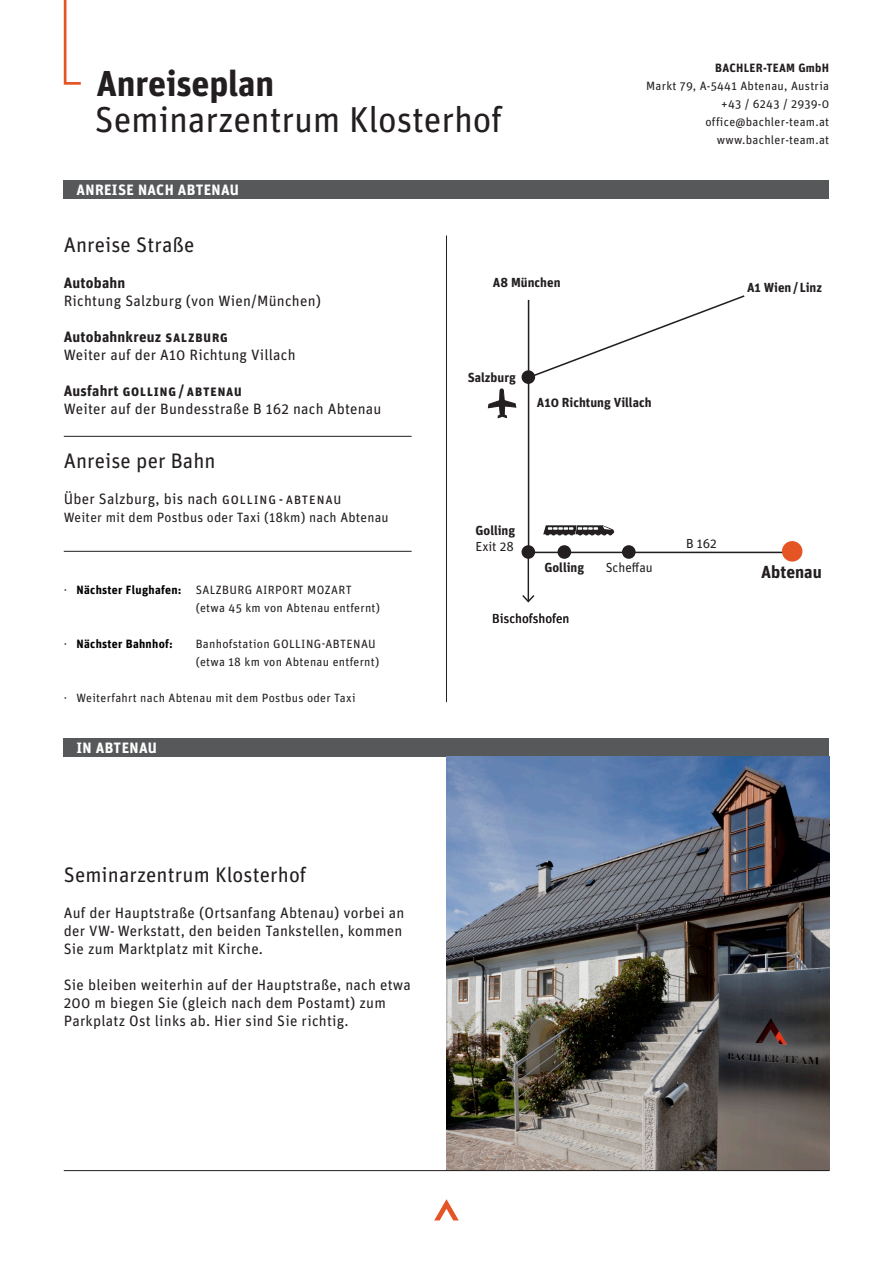
<style>
.page{position:relative;width:893px;height:1263px;background:#fff}
.page>*{position:absolute;margin:0;border:0;box-sizing:border-box;transform-origin:0 0}
.t1{font:36px "Unit";letter-spacing:-.005em;color:#231f20}
.t2{font:700 36px "Unit Pro";color:#231f20}
.t3{font:21px "Unit Pro";letter-spacing:.005em;color:#231f20}
.t4{font:700 17.55px "Unit Pro";color:#231f20}
.t5{font:15px/18px "Unit Pro";letter-spacing:.015em;color:#231f20}
.t6{font:700 15px "Unit Pro";letter-spacing:.015em;color:#231f20}
.t7{font:700 15px "Unit Pro";letter-spacing:.025em;color:#fff}
.t8{font:13.5px "Unit Pro";letter-spacing:.015em;color:#231f20}
.t9{font:700 13.05px "Unit Pro";color:#231f20}
.t10{font:13.05px "Unit Pro";color:#231f20}
.t11{font:12px/18px "Unit Pro";letter-spacing:.025em;color:#231f20}
.t12{font:700 12px "Unit Pro";color:#000}
.t13{font:700 12px "Unit Pro";letter-spacing:.025em;color:#231f20}
.s1{font-weight:700;color:#000}
.s2{font-weight:400;color:#231f20}
</style>
<div class="page">
<svg style="left:63px;top:0;width:18px;height:85px"></svg>
<div style="left:64px;top:180px;width:765px;height:18px;background:#57585a"></div>
<div style="left:64px;top:738px;width:765px;height:18px;background:#57585a"></div>
<img style="left:446px;top:756px;width:383px;height:414px">
<hr style="left:446px;top:235px;width:1px;height:467px;background:#231f20">
<hr style="left:64px;top:551px;width:348px;height:1px;background:#231f20">
<hr style="left:64px;top:436px;width:348px;height:1px;background:#231f20">
<hr style="left:528px;top:552px;width:1px;height:49px;background:#231f20">
<svg style="left:522px;top:593px;width:13px;height:10px"></svg>
<svg style="left:488px;top:389px;width:28px;height:29px"></svg>
<div style="left:522px;top:370px;width:13px;height:14px;background:#231f20;border-radius:50%"></div>
<div style="left:522px;top:545px;width:13px;height:14px;background:#231f20;border-radius:50%"></div>
<div style="left:557px;top:545px;width:14px;height:14px;background:#231f20;border-radius:50%"></div>
<div style="left:622px;top:545px;width:14px;height:14px;background:#231f20;border-radius:50%"></div>
<svg style="left:527px;top:379px;width:262px;height:175px"></svg>
<svg style="left:527px;top:295px;width:218px;height:83px"></svg>
<hr style="left:64px;top:1170px;width:765px;height:1px;background:#231f20">
<div style="left:782px;top:541px;width:20px;height:21px;background:#e55425;border-radius:50%"></div>
<svg style="left:542px;top:524px;width:73px;height:11px"></svg>
<svg style="left:434px;top:1199px;width:25px;height:21px"></svg>
<h1 class="t2" style="left:96px;top:60px;width:179px">Anreiseplan</h1>
<h1 class="t1" style="left:95px;top:97px;width:409px">Seminarzentrum Klosterhof</h1>
<p class="t7" style="left:77px;top:180px;width:164px">Anreise nach abtenau</p>
<p class="t13" style="left:715px;top:60px;width:114px">BACH LER-TEAM GmbH</p>
<p class="t11" style="left:646px;top:76px;width:185px;text-align:right">Markt 79, A-5441 Abtenau, Austria +43 / 6243 / 2939-0 office@bachler-team.at www.bachler-team.at</p>
<h2 class="t3" style="left:64px;top:231px;width:132px">Anreise Straße</h2>
<p class="t6" style="left:64px;top:273px;width:63px">Autobahn</p>
<p class="t5" style="left:64px;top:291px;width:259px">Richtung Salzburg (von Wien/München)</p>
<p class="t6" style="left:64px;top:327px;width:166px">Autobahnkreuz salzburg</p>
<p class="t5" style="left:64px;top:345px;width:233px">Weiter auf der A10 Richtung Villach</p>
<p class="t6" style="left:64px;top:381px;width:180px">Ausfahrt golling / abtenau</p>
<p class="t5" style="left:64px;top:399px;width:319px">Weiter auf der Bundesstraße B 162 nach Abtenau</p>
<h2 class="t3" style="left:64px;top:447px;width:153px">Anreise per Bahn</h2>
<p class="t5" style="left:64px;top:489px;width:279px">Über Salzburg, bis nach golling - abtenau</p>
<p class="t8" style="left:64px;top:509px;width:326px">Weiter mit dem Postbus oder Taxi (18km) nach Abtenau</p>
<p class="t11" style="left:196px;top:580px;width:186px;text-indent:-132px">⋅ <span class="s1">Nächster Flughafen:</span> Salzburg Airport Mozart (etwa 45 km von Abtenau entfernt)</p>
<p class="t12" style="left:64px;top:636px;width:125px"><span class="s2">⋅</span> Nächster Bahnhof: <span class="s2">B</span></p>
<p class="t11" style="left:196px;top:634px;width:185px;text-align:center">anhofstation Golling-Abtenau (etwa 18 km von Abtenau entfernt)</p>
<p class="t11" style="left:64px;top:688px;width:293px">⋅ Weiterfahrt nach Abtenau mit dem Postbus oder Taxi</p>
<p class="t7" style="left:77px;top:738px;width:82px">in abtenau</p>
<h2 class="t3" style="left:64px;top:861px;width:244px">Seminarzentrum Klosterhof</h2>
<p class="t5" style="left:64px;top:903px;width:342px">Auf der Hauptstraße (Ortsanfang Abtenau) vorbei an der VW- Werkstatt, den beiden Tankstellen, kommen<br>Sie zum Marktplatz mit Kirche.</p>
<p class="t5" style="left:64px;top:975px;width:349px">Sie bleiben weiterhin auf der Hauptstraße, nach etwa<br>200 m biegen Sie (gleich nach dem Postamt) zum<br>Parkplatz Ost links ab. Hier sind Sie richtig.</p>
<p class="t9" style="left:493px;top:273px;width:69px">A8 München</p>
<p class="t9" style="left:468px;top:369px;width:50px">Salzburg</p>
<p class="t9" style="left:537px;top:394px;width:116px">A10 Richtung Villach</p>
<p class="t9" style="left:747px;top:279px;width:76px">A1 Wien/ Linz</p>
<p class="t9" style="left:475px;top:522px;width:41px">Golling</p>
<p class="t10" style="left:475px;top:538px;width:40px">Exit 28</p>
<p class="t10" style="left:686px;top:535px;width:32px">B 162</p>
<p class="t9" style="left:544px;top:559px;width:41px">Golling</p>
<p class="t10" style="left:492px;top:610px;width:79px">Bischofshofen</p>
<p class="t10" style="left:606px;top:559px;width:49px">Scheffau</p>
<p class="t4" style="left:761px;top:561px;width:62px">Abtenau</p>
</div>
